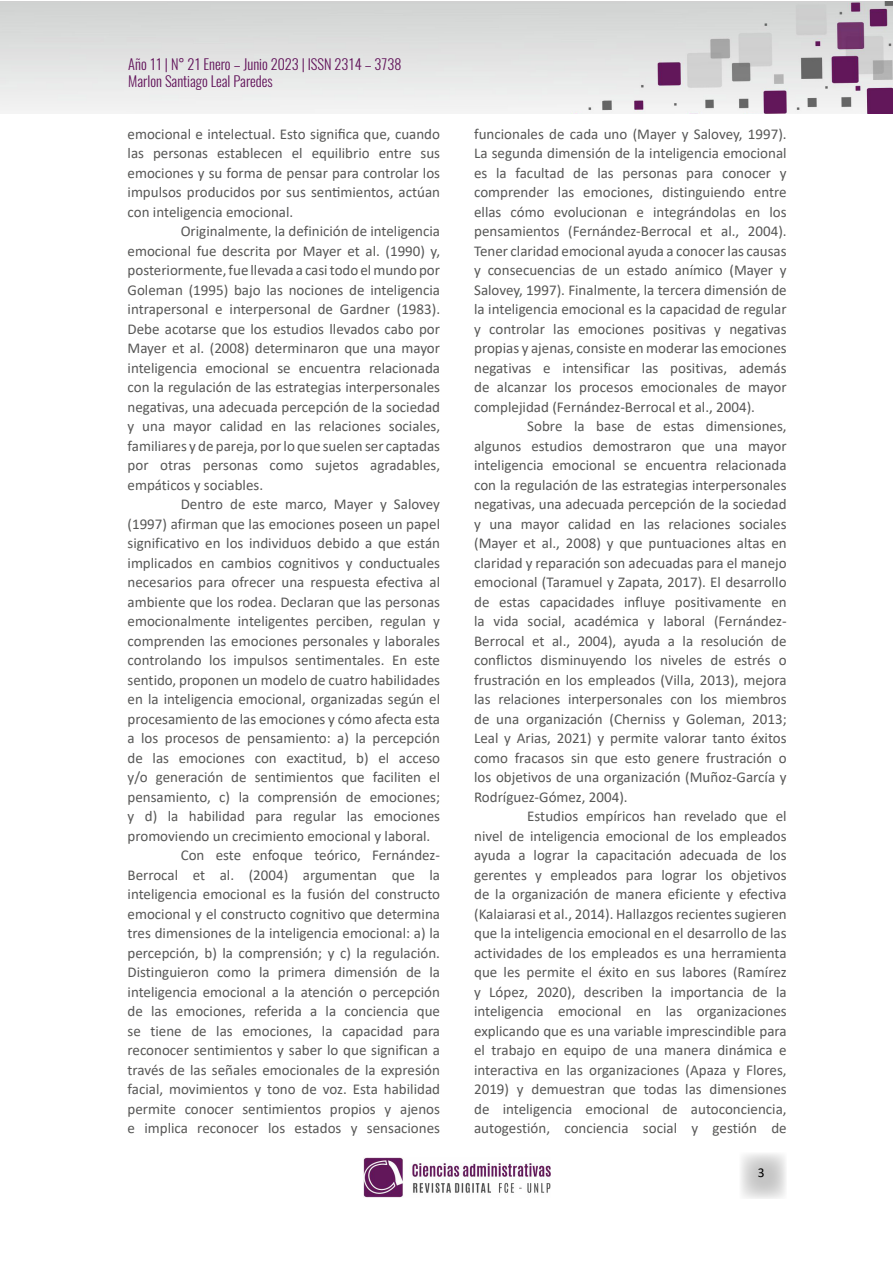
<style>
.page{position:relative;width:893px;height:1263px;background:#fff}
.page>*{position:absolute;margin:0;border:0;box-sizing:border-box;transform-origin:0 0}
.t1{font:15px/19.5px "Calibri";color:#575756;text-align:justify}
.t2{font:300 14.4px/17.2px "Oswald";color:#61135a}
.t3{font:13.5px "Calibri";color:#000}
</style>
<div class="page">
<svg style="left:741px;top:1153px;width:45px;height:46px"></svg>
<img style="left:0;top:1px;width:893px;height:112px">
<img style="left:363px;top:1157px;width:188px;height:41px">
<p class="t2" style="left:128px;top:53px;width:275px">Año 11 | N° 21 Enero – Junio 2023 | ISSN 2314 – 3738<br>Marlon Santiago Leal Paredes</p>
<p class="t1" style="left:128px;top:124px;width:314px">emocional e intelectual. Esto significa que, cuando las personas establecen el equilibrio entre sus emociones y su forma de pensar para controlar los impulsos producidos por sus sentimientos, actúan con inteligencia emocional.</p>
<p class="t1" style="left:128px;top:221px;width:314px;text-indent:53px">Originalmente, la definición de inteligencia emocional fue descrita por Mayer et al. (1990) y, posteriormente, fue llevada a casi todo el mundo por Goleman (1995) bajo las nociones de inteligencia intrapersonal e interpersonal de Gardner (1983).<br>Debe acotarse que los estudios llevados cabo por Mayer et al. (2008) determinaron que una mayor inteligencia emocional se encuentra relacionada con la regulación de las estrategias interpersonales negativas, una adecuada percepción de la sociedad y una mayor calidad en las relaciones sociales, familiares y de pareja, por lo que suelen ser captadas por otras personas como sujetos agradables, empáticos y sociables.</p>
<p class="t1" style="left:181px;top:494px;width:261px">Dentro de este marco, Mayer y Salovey</p>
<p class="t1" style="left:128px;top:514px;width:314px">(1997) afirman que las emociones poseen un papel</p>
<p class="t1" style="left:128px;top:533px;width:314px">significativo en los individuos debido a que están</p>
<p class="t1" style="left:128px;top:553px;width:314px">implicados en cambios cognitivos y conductuales</p>
<p class="t1" style="left:128px;top:572px;width:314px">necesarios para ofrecer una respuesta efectiva al</p>
<p class="t1" style="left:128px;top:592px;width:314px">ambiente que los rodea. Declaran que las personas</p>
<p class="t1" style="left:128px;top:611px;width:314px">emocionalmente inteligentes perciben, regulan y</p>
<p class="t1" style="left:128px;top:631px;width:314px">comprenden las emociones personales y laborales</p>
<p class="t1" style="left:128px;top:650px;width:314px">controlando los impulsos sentimentales. En este</p>
<p class="t1" style="left:128px;top:670px;width:314px">sentido, proponen un modelo de cuatro habilidades</p>
<p class="t1" style="left:128px;top:689px;width:314px">en la inteligencia emocional, organizadas según el</p>
<p class="t1" style="left:128px;top:709px;width:314px">procesamiento de las emociones y cómo afecta esta</p>
<p class="t1" style="left:128px;top:728px;width:314px">a los procesos de pensamiento: a) la percepción</p>
<p class="t1" style="left:128px;top:748px;width:314px">de las emociones con exactitud, b) el acceso</p>
<p class="t1" style="left:128px;top:767px;width:314px">y/o generación de sentimientos que faciliten el</p>
<p class="t1" style="left:128px;top:787px;width:314px">pensamiento, c) la comprensión de emociones;</p>
<p class="t1" style="left:128px;top:806px;width:314px">y d) la habilidad para regular las emociones</p>
<p class="t1" style="left:128px;top:826px;width:304px">promoviendo un crecimiento emocional y laboral.</p>
<p class="t1" style="left:181px;top:845px;width:261px">Con este enfoque teórico, Fernández-</p>
<p class="t1" style="left:128px;top:865px;width:314px">Berrocal et al. (2004) argumentan que la</p>
<p class="t1" style="left:128px;top:884px;width:314px">inteligencia emocional es la fusión del constructo</p>
<p class="t1" style="left:128px;top:904px;width:314px">emocional y el constructo cognitivo que determina</p>
<p class="t1" style="left:128px;top:923px;width:314px">tres dimensiones de la inteligencia emocional: a) la</p>
<p class="t1" style="left:128px;top:943px;width:314px">percepción, b) la comprensión; y c) la regulación.</p>
<p class="t1" style="left:128px;top:962px;width:314px">Distinguieron como la primera dimensión de la</p>
<p class="t1" style="left:128px;top:982px;width:314px">inteligencia emocional a la atención o percepción</p>
<p class="t1" style="left:128px;top:1001px;width:314px">de las emociones, referida a la conciencia que</p>
<p class="t1" style="left:128px;top:1021px;width:314px">se tiene de las emociones, la capacidad para</p>
<p class="t1" style="left:128px;top:1040px;width:314px">reconocer sentimientos y saber lo que significan a</p>
<p class="t1" style="left:128px;top:1060px;width:314px">través de las señales emocionales de la expresión</p>
<p class="t1" style="left:128px;top:1079px;width:314px">facial, movimientos y tono de voz. Esta habilidad</p>
<p class="t1" style="left:128px;top:1099px;width:314px">permite conocer sentimientos propios y ajenos</p>
<p class="t1" style="left:128px;top:1118px;width:314px">e implica reconocer los estados y sensaciones</p>
<p class="t1" style="left:474px;top:124px;width:314px">funcionales de cada uno (Mayer y Salovey, 1997).<br>La segunda dimensión de la inteligencia emocional es la facultad de las personas para conocer y comprender las emociones, distinguiendo entre ellas cómo evolucionan e integrándolas en los pensamientos (Fernández-Berrocal et al., 2004).<br>Tener claridad emocional ayuda a conocer las causas y consecuencias de un estado anímico (Mayer y Salovey, 1997). Finalmente, la tercera dimensión de la inteligencia emocional es la capacidad de regular y controlar las emociones positivas y negativas propias y ajenas, consiste en moderar las emociones negativas e intensificar las positivas, además de alcanzar los procesos emocionales de mayor complejidad (Fernández-Berrocal et al., 2004).</p>
<p class="t1" style="left:474px;top:416px;width:314px;text-indent:53px">Sobre la base de estas dimensiones, algunos estudios demostraron que una mayor inteligencia emocional se encuentra relacionada con la regulación de las estrategias interpersonales negativas, una adecuada percepción de la sociedad y una mayor calidad en las relaciones sociales (Mayer et al., 2008) y que puntuaciones altas en claridad y reparación son adecuadas para el manejo emocional (Taramuel y Zapata, 2017). El desarrollo de estas capacidades influye positivamente en la vida social, académica y laboral (Fernández-Berrocal et al., 2004), ayuda a la resolución de conflictos disminuyendo los niveles de estrés o frustración en los empleados (Villa, 2013), mejora las relaciones interpersonales con los miembros de una organización (Cherniss y Goleman, 2013; Leal y Arias, 2021) y permite valorar tanto éxitos como fracasos sin que esto genere frustración o los objetivos de una organización (Muñoz-García y Rodríguez-Gómez, 2004).</p>
<p class="t1" style="left:474px;top:806px;width:314px;text-indent:53px">Estudios empíricos han revelado que el nivel de inteligencia emocional de los empleados ayuda a lograr la capacitación adecuada de los gerentes y empleados para lograr los objetivos de la organización de manera eficiente y efectiva (Kalaiarasi et al., 2014). Hallazgos recientes sugieren que la inteligencia emocional en el desarrollo de las actividades de los empleados es una herramienta que les permite el éxito en sus labores (Ramírez y López, 2020), describen la importancia de la inteligencia emocional en las organizaciones explicando que es una variable imprescindible para el trabajo en equipo de una manera dinámica e interactiva en las organizaciones (Apaza y Flores, 2019) y demuestran que todas las dimensiones de inteligencia emocional de autoconciencia, autogestión, conciencia social y gestión de</p>
<p class="t3" style="left:758px;top:1163px;width:8px">3</p>
</div>
